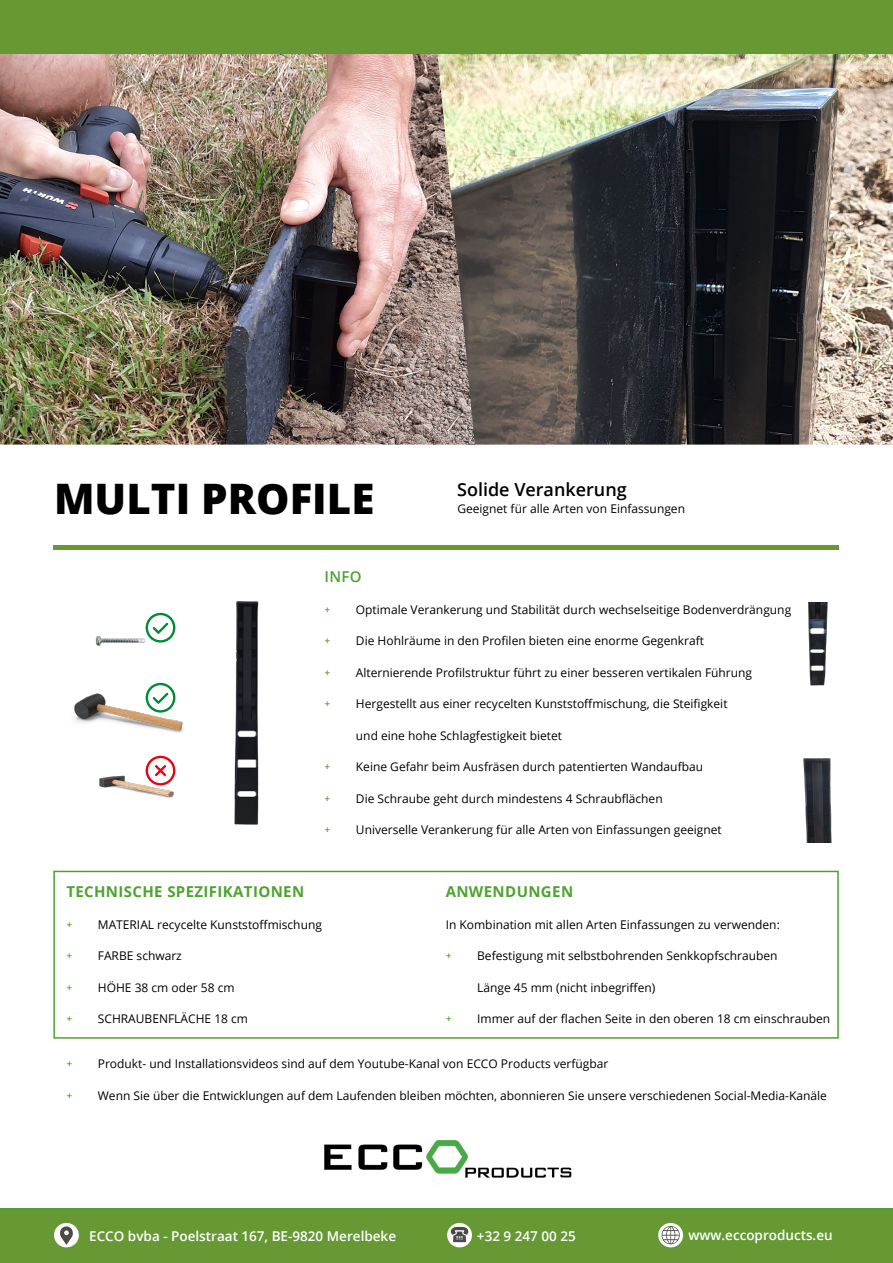
<style>
.page{position:relative;width:893px;height:1263px;background:#fff}
.page>*{position:absolute;margin:0;border:0;box-sizing:border-box;transform-origin:0 0}
.t1{font:800 42px "Open Sans";color:#000}
.t2{font:600 18px "Open Sans";color:#000}
.t3{font:700 15px "Open Sans";letter-spacing:.025em;color:#4da32f}
.t4{font:600 15px "Open Sans";color:#4da32f}
.t5{font:600 13.5px "Open Sans";color:#fff}
.t6{font:12px "Open Sans";color:#000}
.t7{font:12px "DIN2014";color:#4da32f}
.t8{font:12px "DIN2014";color:#693}
</style>
<div class="page">
<img style="left:808px;top:602px;width:20px;height:84px">
<div style="left:0;top:1208px;width:893px;height:55px;background:#693"></div>
<div style="left:0;top:0;width:893px;height:54px;background:#693"></div>
<svg style="left:658px;top:1223px;width:25px;height:24px"></svg>
<svg style="left:661px;top:1226px;width:19px;height:18px"></svg>
<svg style="left:447px;top:1223px;width:25px;height:24px"></svg>
<svg style="left:450px;top:1227px;width:19px;height:15px"></svg>
<div style="left:54px;top:1223px;width:25px;height:24px;background:#fff;border-radius:50%"></div>
<svg style="left:60px;top:1226px;width:13px;height:19px"></svg>
<img style="left:475px;top:54px;width:418px;height:391px">
<img style="left:0;top:54px;width:475px;height:391px">
<img style="left:324px;top:1140px;width:248px;height:38px">
<div style="left:53px;top:871px;width:786px;height:168px;border:2px solid #4da32f"></div>
<hr style="left:53px;top:546px;width:785px;height:4px;background:#693">
<img style="left:145px;top:601px;width:114px;height:224px">
<img style="left:95px;top:628px;width:57px;height:22px">
<img style="left:74px;top:668px;width:115px;height:78px">
<img style="left:99px;top:746px;width:90px;height:79px">
<svg style="left:146px;top:683px;width:29px;height:30px"></svg>
<svg style="left:146px;top:756px;width:29px;height:29px"></svg>
<img style="left:803px;top:758px;width:29px;height:85px">
<svg style="left:146px;top:613px;width:29px;height:30px"></svg>
<h1 class="t1" style="left:54px;top:467px;width:322px">MULTI PROFILE</h1>
<h2 class="t2" style="left:457px;top:477px;width:171px">Solide Verankerung</h2>
<p class="t6" style="left:457px;top:500px;width:229px">Geeignet für alle Arten von Einfassungen</p>
<p class="t4" style="left:324px;top:567px;width:39px">INFO</p>
<p class="t7" style="left:324px;top:602px;width:7px">+</p>
<p class="t6" style="left:356px;top:601px;width:437px">Optimale Verankerung und Stabilität durch wechselseitige Bodenverdrängung</p>
<p class="t8" style="left:324px;top:634px;width:7px">+</p>
<p class="t6" style="left:356px;top:633px;width:350px">Die Hohlräume in den Profilen bieten eine enorme Gegenkraft</p>
<p class="t8" style="left:324px;top:665px;width:7px">+</p>
<p class="t6" style="left:356px;top:664px;width:398px">Alternierende Profilstruktur führt zu einer besseren vertikalen Führung</p>
<p class="t8" style="left:324px;top:697px;width:7px">+</p>
<p class="t6" style="left:356px;top:696px;width:373px">Hergestellt aus einer recycelten Kunststoffmischung, die Steifigkeit</p>
<p class="t6" style="left:356px;top:727px;width:208px">und eine hohe Schlagfestigkeit bietet</p>
<p class="t8" style="left:324px;top:760px;width:7px">+</p>
<p class="t6" style="left:356px;top:759px;width:349px">Keine Gefahr beim Ausfräsen durch patentierten Wandaufbau</p>
<p class="t8" style="left:324px;top:791px;width:7px">+</p>
<p class="t6" style="left:356px;top:790px;width:308px">Die Schraube geht durch mindestens 4 Schraubflächen</p>
<p class="t8" style="left:324px;top:823px;width:7px">+</p>
<p class="t6" style="left:356px;top:822px;width:367px">Universelle Verankerung für alle Arten von Einfassungen geeignet</p>
<p class="t3" style="left:66px;top:881px;width:239px">TECHNISCHE SPEZIFIKATIONEN</p>
<p class="t7" style="left:66px;top:917px;width:7px">+</p>
<p class="t6" style="left:98px;top:916px;width:226px">MATERIAL recycelte Kunststoffmischung</p>
<p class="t7" style="left:66px;top:948px;width:7px">+</p>
<p class="t6" style="left:98px;top:947px;width:86px">FARBE schwarz</p>
<p class="t7" style="left:66px;top:980px;width:7px">+</p>
<p class="t6" style="left:98px;top:979px;width:138px">HÖHE 38 cm oder 58 cm</p>
<p class="t7" style="left:66px;top:1011px;width:7px">+</p>
<p class="t6" style="left:98px;top:1010px;width:152px">SCHRAUBENFLÄCHE 18 cm</p>
<p class="t3" style="left:446px;top:881px;width:129px">ANWENDUNGEN</p>
<p class="t6" style="left:446px;top:916px;width:336px">In Kombination mit allen Arten Einfassungen zu verwenden:</p>
<p class="t7" style="left:446px;top:948px;width:7px">+</p>
<p class="t6" style="left:477px;top:947px;width:302px">Befestigung mit selbstbohrenden Senkkopfschrauben</p>
<p class="t6" style="left:477px;top:979px;width:180px">Länge 45 mm (nicht inbegriffen)</p>
<p class="t7" style="left:446px;top:1011px;width:7px">+</p>
<p class="t6" style="left:477px;top:1010px;width:354px">Immer auf der flachen Seite in den oberen 18 cm einschrauben</p>
<p class="t7" style="left:66px;top:1056px;width:7px">+</p>
<p class="t6" style="left:98px;top:1056px;width:512px">Produkt- und Installationsvideos sind auf dem Youtube-Kanal von ECCO Products verfügbar</p>
<p class="t7" style="left:66px;top:1088px;width:7px">+</p>
<p class="t6" style="left:98px;top:1087px;width:731px">Wenn Sie über die Entwicklungen auf dem Laufenden bleiben möchten, abonnieren Sie unsere verschiedenen Social-Media-Kanäle</p>
<p class="t5" style="left:89px;top:1226px;width:308px">ECCO bvba - Poelstraat 167, BE-9820 Merelbeke</p>
<p class="t5" style="left:477px;top:1226px;width:100px">+32 9 247 00 25</p>
<p class="t5" style="left:688px;top:1226px;width:146px">www.eccoproducts.eu</p>
</div>
